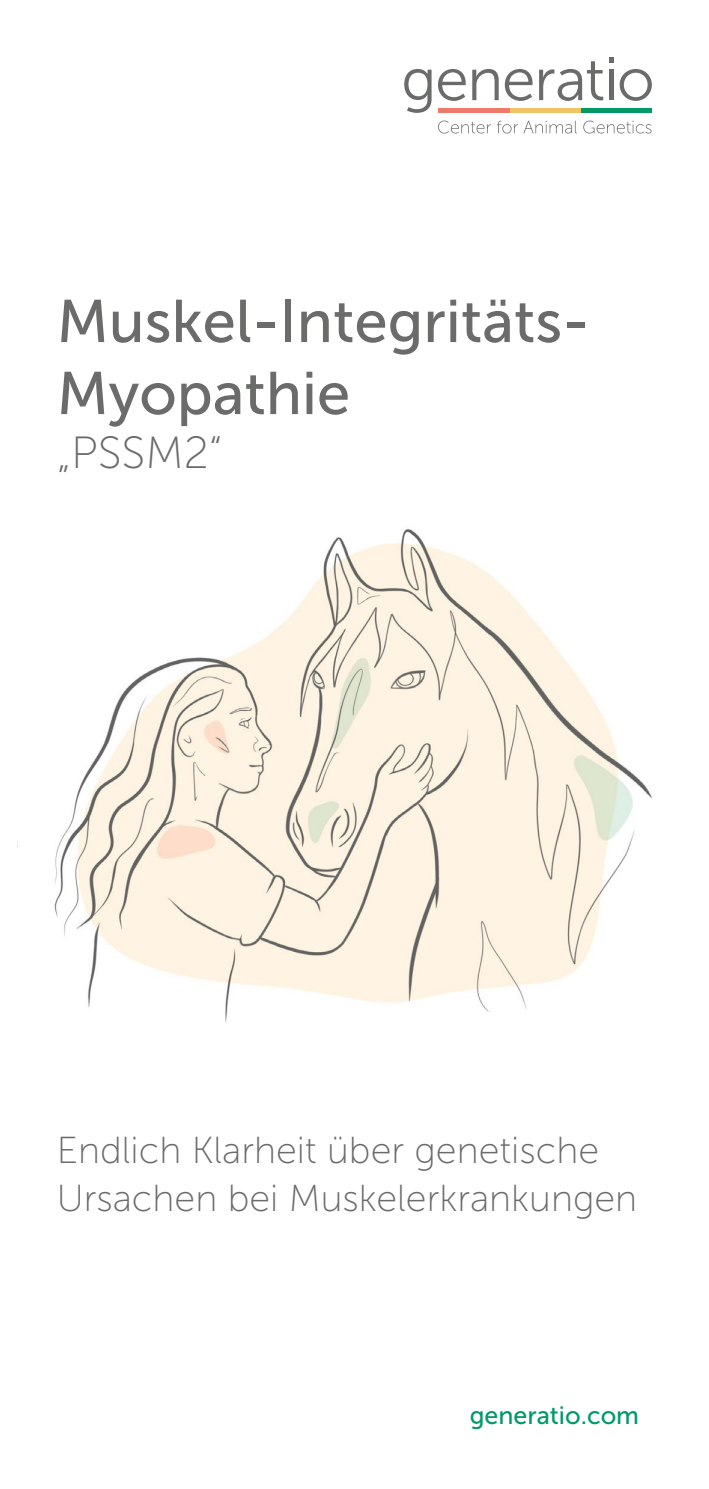
<style>
.page{position:relative;width:709px;height:1489px;background:#fff}
.page>*{position:absolute;margin:0;border:0;box-sizing:border-box;transform-origin:0 0}
.t1{font:60px/72px "Museo Sans 500";color:#6a6c6a}
.t2{font:45px "Museo Sans 100";color:#6a6c6a}
.t3{font:37.5px/47.5px "Museo Sans 100";color:#6a6c6a}
.t4{font:25px "Museo Sans 500";color:#009a64}
</style>
<div class="page">
<svg style="left:438px;top:121px;width:53px;height:13px"></svg>
<svg style="left:497px;top:121px;width:80px;height:13px"></svg>
<svg style="left:583px;top:121px;width:68px;height:13px"></svg>
<svg style="left:404px;top:69px;width:27px;height:44px"></svg>
<svg style="left:438px;top:69px;width:28px;height:32px"></svg>
<svg style="left:472px;top:69px;width:26px;height:31px"></svg>
<svg style="left:505px;top:69px;width:27px;height:32px"></svg>
<svg style="left:539px;top:61px;width:64px;height:40px"></svg>
<svg style="left:609px;top:58px;width:4px;height:5px"></svg>
<hr style="left:609px;top:70px;width:4px;height:30px;background:#6a6c6a">
<svg style="left:619px;top:69px;width:33px;height:32px"></svg>
<hr style="left:580px;top:109px;width:72px;height:4px;background:#009a64">
<hr style="left:509px;top:109px;width:71px;height:4px;background:#f2c363">
<hr style="left:438px;top:109px;width:71px;height:4px;background:#ef7a6c">
<img style="left:54px;top:529px;width:598px;height:494px">
<h1 class="t1" style="left:57px;top:285px;width:535px">Muskel-Integritäts-<br>Myopathie</h1>
<p class="t2" style="left:57px;top:429px;width:167px">„PSSM2“</p>
<p class="t3" style="left:57px;top:1126px;width:582px">Endlich Klarheit über genetische<br>Ursachen bei Muskelerkrankungen</p>
<p class="t4" style="left:469px;top:1401px;width:171px">generatio.com</p>
</div>
